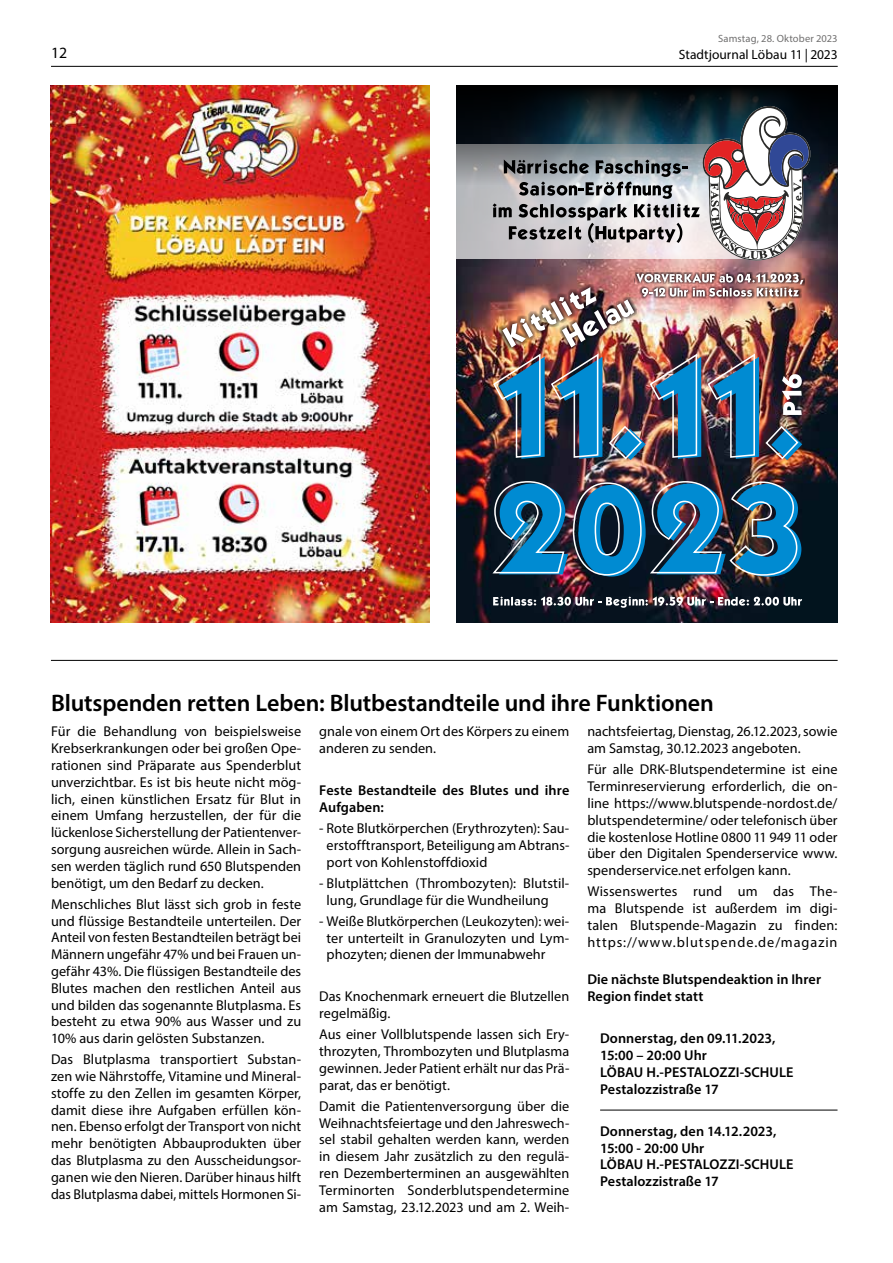
<style>
.page{position:relative;width:893px;height:1263px;background:#fff}
.page>*{position:absolute;margin:0;border:0;box-sizing:border-box;transform-origin:0 0}
.t1{font:600 24px "Myriad Pro";letter-spacing:-.005em;color:#000}
.t2{font:15.75px "Myriad Pro";color:#000}
.t3{font:14.25px/16.8px "Myriad Pro";letter-spacing:.005em;color:#000;text-align:justify}
.t4{font:600 14.25px/16.8px "Myriad Pro";letter-spacing:.005em;color:#000}
.t5{font:13.5px "Myriad Pro";color:#000}
.t6{font:10.5px "Myriad Pro";letter-spacing:.015em;color:#706f6f}
</style>
<div class="page">
<hr style="left:51px;top:66px;width:787px;height:1px;background:#000">
<hr style="left:600px;top:1110px;width:237px;height:1px;background:#000">
<hr style="left:51px;top:660px;width:787px;height:1px;background:#000">
<img style="left:51px;top:85px;width:379px;height:537px">
<img style="left:457px;top:261px;width:381px;height:361px">
<img style="left:492px;top:480px;width:309px;height:97px">
<img style="left:493px;top:596px;width:309px;height:12px">
<div style="left:635px;top:272px;width:170px;height:27px;background:#040007;opacity:.98"></div>
<img style="left:492px;top:273px;width:311px;height:187px">
<img style="left:457px;top:85px;width:381px;height:176px">
<p class="t2" style="left:51px;top:43px;width:18px">12</p>
<p class="t6" style="left:718px;top:32px;width:121px">Samstag, 28. Oktober 2023</p>
<p class="t5" style="left:679px;top:46px;width:160px">Stadtjournal Löbau 11 | 2023</p>
<h1 class="t1" style="left:51px;top:688px;width:664px">Blutspenden retten Leben: Blutbestandteile und ihre Funktionen</h1>
<p class="t3" style="left:51px;top:723px;width:252px">Für die Behandlung von beispielsweise Krebserkrankungen oder bei großen Ope&shy;rationen sind Präparate aus Spenderblut unverzichtbar. Es ist bis heute nicht mög&shy;lich, einen künstlichen Ersatz für Blut in einem Umfang herzustellen, der für die lückenlose Sicherstellung der Patientenver&shy;sorgung ausreichen würde. Allein in Sach&shy;sen werden täglich rund 650 Blutspenden benötigt, um den Bedarf zu decken.</p>
<p class="t3" style="left:51px;top:895px;width:252px">Menschliches Blut lässt sich grob in feste und flüssige Bestandteile unterteilen. Der Anteil von festen Bestandteilen beträgt bei Männern ungefähr 47% und bei Frauen un&shy;gefähr 43%. Die flüssigen Bestandteile des Blutes machen den restlichen Anteil aus und bilden das sogenannte Blutplasma. Es besteht zu etwa 90% aus Wasser und zu 10% aus darin gelösten Substanzen.</p>
<p class="t3" style="left:51px;top:1051px;width:252px">Das Blutplasma transportiert Substan&shy;zen wie Nährstoffe, Vitamine und Mineral&shy;stoffe zu den Zellen im gesamten Körper, damit diese ihre Aufgaben erfüllen kön&shy;nen. Ebenso erfolgt der Transport von nicht mehr benötigten Abbauprodukten über das Blutplasma zu den Ausscheidungsor&shy;ganen wie den Nieren. Darüber hinaus hilft das Blutplasma dabei, mittels Hormonen Si-</p>
<p class="t3" style="left:587px;top:723px;width:252px">nachtsfeiertag, Dienstag, 26.12.2023, sowie am Samstag, 30.12.2023 angeboten.</p>
<p class="t3" style="left:587px;top:761px;width:252px">Für alle DRK-Blutspendetermine ist eine Terminreservierung erforderlich, die on&shy;line https://www.blutspende-nordost.de/ blutspendetermine/ oder telefonisch über die kostenlose Hotline 0800 11 949 11 oder über den Digitalen Spenderservice www. spenderservice.net erfolgen kann.</p>
<p class="t3" style="left:587px;top:883px;width:252px">Wissenswertes rund um das The&shy;ma Blutspende ist außerdem im digi&shy;talen Blutspende-Magazin zu finden: https://www.blutspende.de/magazin</p>
<p class="t4" style="left:587px;top:971px;width:235px">Die nächste Blutspendeaktion in Ihrer<br>Region findet statt</p>
<p class="t4" style="left:600px;top:1030px;width:195px">Donnerstag, den 09.11.2023,<br>15:00 – 20:00 Uhr<br>LÖBAU H.-PESTALOZZI-SCHULE<br>Pestalozzistraße 17</p>
<p class="t4" style="left:600px;top:1122px;width:195px">Donnerstag, den 14.12.2023,<br>15:00 - 20:00 Uhr<br>LÖBAU H.-PESTALOZZI-SCHULE<br>Pestalozzistraße 17</p>
<p class="t3" style="left:319px;top:723px;width:252px">gnale von einem Ort des Körpers zu einem anderen zu senden.</p>
<p class="t4" style="left:319px;top:782px;width:252px">Feste Bestandteile des Blutes und ihre<br>Aufgaben:</p>
<p class="t3" style="left:327px;top:820px;width:244px;text-indent:-7px">- Rote Blutkörperchen (Erythrozyten): Sau&shy;erstofftransport, Beteiligung am Abtrans&shy;port von Kohlenstoffdioxid</p>
<p class="t3" style="left:327px;top:874px;width:244px;text-indent:-7px">- Blutplättchen (Thrombozyten): Blutstil&shy;lung, Grundlage für die Wundheilung</p>
<p class="t3" style="left:327px;top:912px;width:244px;text-indent:-7px">- Weiße Blutkörperchen (Leukozyten): wei&shy;ter unterteilt in Granulozyten und Lym&shy;phozyten; dienen der Immunabwehr</p>
<p class="t3" style="left:319px;top:988px;width:252px">Das Knochenmark erneuert die Blutzellen regelmäßig.</p>
<p class="t3" style="left:319px;top:1026px;width:252px">Aus einer Vollblutspende lassen sich Ery&shy;throzyten, Thrombozyten und Blutplasma gewinnen. Jeder Patient erhält nur das Prä&shy;parat, das er benötigt.</p>
<p class="t3" style="left:319px;top:1097px;width:252px">Damit die Patientenversorgung über die Weihnachtsfeiertage und den Jahreswech&shy;sel stabil gehalten werden kann, werden in diesem Jahr zusätzlich zu den regulä&shy;ren Dezemberterminen an ausgewählten Terminorten Sonderblutspendetermine am Samstag, 23.12.2023 und am 2. Weih-</p>
</div>
